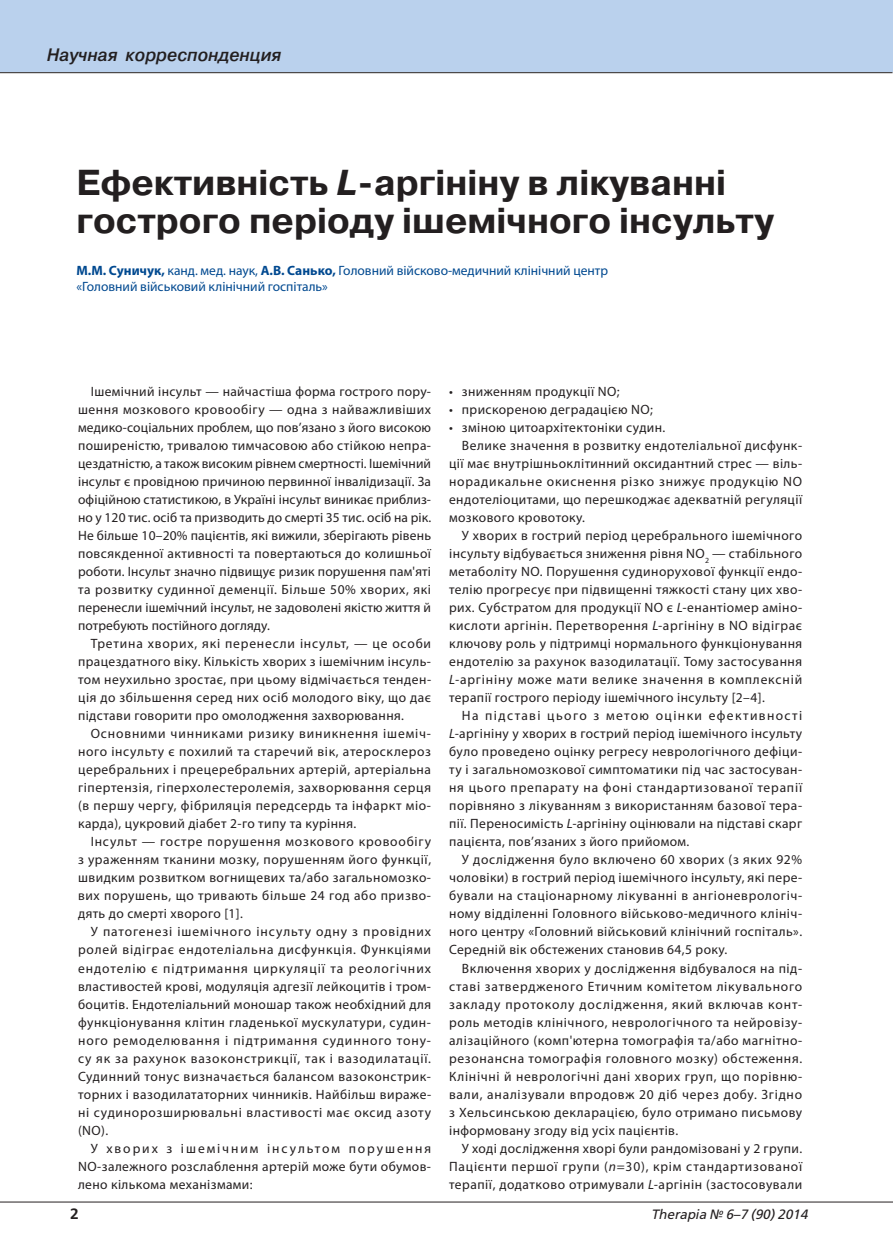
<style>
.page{position:relative;width:893px;height:1255px;background:#fff}
.page>*{position:absolute;margin:0;border:0;box-sizing:border-box;transform-origin:0 0}
.t1{font:700 36px/37.5px "Pragmatica";color:#231f20}
.t2{font:italic 500 18px "Pragmatica";color:#231f20;scale:.95 1}
.t3{font:600 15px "Free Set";color:#231f20}
.t4{font:13.5px/18px "Myriad Pro";letter-spacing:.035em;color:#231f20;text-align:justify}
.t5{font:13.5px "Myriad Pro";letter-spacing:.055em;color:#231f20}
.t6{font:13.5px/16.2px "Myriad Pro";color:#004990}
.t7{font:13.5px "Myriad Pro";letter-spacing:.06em;color:#231f20}
.t8{font:13.5px "Myriad Pro";letter-spacing:.065em;color:#231f20}
.t9{font:13.5px "Myriad Pro";letter-spacing:.1em;color:#231f20}
.t10{font:italic 13.5px "Free Set";color:#231f20}
.s1{font-style:italic}
.s2{font-weight:700}
</style>
<div class="page">
<div style="left:0;top:0;width:893px;height:72px;background:#bad1ed"></div>
<hr style="left:0;top:72px;width:893px;height:1px;background:#231f20">
<hr style="left:0;top:1201px;width:893px;height:1px;background:#231f20">
<h2 class="t2" style="left:47px;top:48px;width:249px">Научная корреспонденция</h2>
<h1 class="t1" style="left:77px;top:168px;width:699px">Ефективність <span class="s1">L</span>-аргініну в лікуванні гострого періоду ішемічного інсульту</h1>
<p class="t6" style="left:77px;top:263px;width:533px"><span class="s2">М.М. Суничук,</span> канд. мед. наук, <span class="s2">А.В. Санько,</span> Головний війсково-медичний клінічний центр «Головний військовий клінічний госпіталь»</p>
<p class="t4" style="left:78px;top:384px;width:355px;text-indent:13px">Ішемічний інсульт — найчастіша форма гострого пору&shy;шення мозкового кровообігу — одна з найважливіших медико-соціальних проблем, що пов’язано з його високою поширеністю, тривалою тимчасовою або стійкою непра&shy;цездатністю, а також високим рівнем смерт ності. Ішемічний інсульт є провідною причиною первинної інвалідизації. За офіційною статистикою, в Україні інсульт виникає приблиз&shy;но у 120 тис. осіб та призводить до смерті 35 тис. осіб на рік.<br>Не більше 10–20% пацієнтів, які вижили, зберігають рівень повсякденної активності та повертаються до колишньої роботи. Інсульт значно підвищує ризик порушення пам'яті та розвитку судинної деменції. Більше 50% хворих, які перенесли ішемічний інсульт, не задоволені якістю життя й потребують постійного догляду.</p>
<p class="t4" style="left:78px;top:636px;width:355px;text-indent:13px">Третина хворих, які перенесли інсульт, — це особи працездатного віку. Кількість хворих з ішемічним інсуль&shy;том неухильно зростає, при цьому відмічається тенден&shy;ція до збільшення серед них осіб молодого віку, що дає підстави говорити про омолодження захворювання.</p>
<p class="t4" style="left:78px;top:726px;width:355px;text-indent:13px">Основними чинниками ризику виникнення ішеміч&shy;ного інсульту є похилий та старечий вік, атеросклероз церебральних і прецеребральних артерій, артеріальна гіпертензія, гіперхолестеролемія, захворювання серця (в першу чергу, фібриляція передсердь та інфаркт міо&shy;карда), цукровий діабет 2-го типу та куріння.</p>
<p class="t4" style="left:78px;top:834px;width:355px;text-indent:13px">Інсульт — гостре порушення мозкового кровообігу з ураженням тканини мозку, порушенням його функції, швидким розвитком вогнищевих та/або загальномозко&shy;вих порушень, що тривають більше 24 год або призво&shy;дять до смерті хворого [1].</p>
<p class="t4" style="left:78px;top:924px;width:355px;text-indent:13px">У патогенезі ішемічного інсульту одну з провідних ролей відіграє ендотеліальна дисфункція. Функціями ендотелію є підтримання циркуляції та реологічних властивостей крові, модуляція адгезії лейкоцитів і тром&shy;боцитів. Ендотеліальний моношар також необхідний для функціонування клітин гладенької мускулатури, судин&shy;ного ремоделювання і підтримання судинного тону&shy;су як за рахунок вазоконстрикції, так і вазодилатації.<br>Судинний тонус визначається балансом вазоконстрик&shy;торних і вазодилататорних чинників. Найбільш вираже&shy;ні судинорозширювальні властивості має оксид азоту (NO).</p>
<p class="t4" style="left:78px;top:1140px;width:355px;text-indent:13px">У хворих з ішемічним інсультом порушення NO-залежного розслаблення артерій може бути обумов&shy;лено кількома механізмами:</p>
<p class="t4" style="left:449px;top:384px;width:172px">• зниженням продукції NO;</p>
<p class="t4" style="left:449px;top:402px;width:205px">• прискореною деградацією NO;</p>
<p class="t4" style="left:449px;top:420px;width:218px">• зміною цитоархітектоніки судин.</p>
<p class="t4" style="left:462px;top:438px;width:342px">Велике значення в розвитку ендотеліальної дисфунк-</p>
<p class="t4" style="left:449px;top:456px;width:355px">ції має внутрішньоклітинний оксидантний стрес — віль-</p>
<p class="t5" style="left:449px;top:476px;width:355px">норадикальне окиснення різко знижує продукцію NO</p>
<p class="t4" style="left:449px;top:492px;width:355px">ендотеліоцитами, що перешкоджає адекватній регуляції</p>
<p class="t4" style="left:449px;top:510px;width:137px">мозкового кровотоку.</p>
<p class="t4" style="left:462px;top:528px;width:342px">У хворих в гострий період церебрального ішемічного</p>
<p class="t4" style="left:449px;top:546px;width:355px">інсульту відбувається зниження рівня NO<sub>2</sub> — стабільного</p>
<p class="t4" style="left:449px;top:564px;width:355px">метаболіту NO. Порушення судинорухової функції ендо-</p>
<p class="t4" style="left:449px;top:582px;width:355px">телію прогресує при підвищенні тяжкості стану цих хво-</p>
<p class="t4" style="left:449px;top:600px;width:355px">рих. Субстратом для продукції NO є <span class="s1">L-</span>енантіомер аміно-</p>
<p class="t4" style="left:449px;top:618px;width:355px">кислоти аргінін. Перетворення <span class="s1">L-</span>аргініну в NO відіграє</p>
<p class="t4" style="left:449px;top:636px;width:355px">ключову роль у підтримці нормального функціонування</p>
<p class="t4" style="left:449px;top:654px;width:355px">ендотелію за рахунок вазодилатації. Тому застосування</p>
<p class="t8" style="left:449px;top:674px;width:355px"><span class="s1">L-</span>аргініну може мати велике значення в комплексній</p>
<p class="t4" style="left:449px;top:690px;width:317px">терапії гострого періоду ішемічного інсульту [2–4].</p>
<p class="t9" style="left:462px;top:710px;width:342px">На підставі цього з метою оцінки ефективності</p>
<p class="t4" style="left:449px;top:726px;width:355px"><span class="s1">L-</span>аргініну у хворих в гострий період ішемічного інсульту</p>
<p class="t4" style="left:449px;top:744px;width:355px">було проведено оцінку регресу неврологічного дефіци-</p>
<p class="t4" style="left:449px;top:762px;width:355px">ту і загальномозкової симптоматики під час застосуван-</p>
<p class="t7" style="left:449px;top:782px;width:355px">ня цього препарату на фоні стандартизованої терапії</p>
<p class="t4" style="left:449px;top:798px;width:355px">порівняно з лікуванням з використанням базової тера-</p>
<p class="t4" style="left:449px;top:816px;width:355px">пії. Переносимість <span class="s1">L-</span>аргініну оцінювали на підставі скарг</p>
<p class="t4" style="left:449px;top:834px;width:242px">пацієнта, пов’язаних з його прийомом.</p>
<p class="t4" style="left:462px;top:852px;width:342px">У дослідження було включено 60 хворих (з яких 92%</p>
<p class="t4" style="left:449px;top:870px;width:355px">чоловіки) в гострий період ішемічного інсульту, які пере-</p>
<p class="t4" style="left:449px;top:888px;width:355px">бували на стаціонарному лікуванні в ангіоневрологіч-</p>
<p class="t4" style="left:449px;top:906px;width:354px">ному відділенні Головного військово-медичного клініч-</p>
<p class="t4" style="left:449px;top:924px;width:355px">ного центру «Головний військовий клінічний госпіталь».</p>
<p class="t4" style="left:449px;top:942px;width:280px">Середній вік обстежених становив 64,5 року.</p>
<p class="t4" style="left:462px;top:960px;width:342px">Включення хворих у дослідження відбувалося на під-</p>
<p class="t5" style="left:449px;top:980px;width:355px">ставі затвердженого Етичним комітетом лікувального</p>
<p class="t8" style="left:449px;top:998px;width:355px">закладу протоколу дослідження, який включав конт-</p>
<p class="t4" style="left:449px;top:1014px;width:355px">роль методів клінічного, неврологічного та нейровізу-</p>
<p class="t4" style="left:449px;top:1032px;width:354px">алізаційного (комп'ютерна томографія та/або магнітно-</p>
<p class="t4" style="left:449px;top:1050px;width:355px">резонансна томографія головного мозку) обстеження.</p>
<p class="t4" style="left:449px;top:1068px;width:355px">Клінічні й неврологічні дані хворих груп, що порівню-</p>
<p class="t5" style="left:449px;top:1088px;width:355px">вали, аналізували впродовж 20 діб через добу. Згідно</p>
<p class="t4" style="left:449px;top:1104px;width:355px">з Хельсинською декларацією, було отримано письмову</p>
<p class="t4" style="left:449px;top:1122px;width:231px">інформовану згоду від усіх пацієнтів.</p>
<p class="t4" style="left:462px;top:1140px;width:342px">У ході дослідження хворі були рандомізовані у 2 групи.</p>
<p class="t7" style="left:449px;top:1160px;width:355px">Пацієнти першої групи (<span class="s1">n</span>=30), крім стандартизованої</p>
<p class="t4" style="left:449px;top:1176px;width:355px">терапії, додатково отримували <span class="s1">L-</span>аргінін (застосовували</p>
<p class="t3" style="left:70px;top:1208px;width:11px">2</p>
<p class="t10" style="left:651px;top:1209px;width:158px">Therapia № 6–7 (90) 2014</p>
</div>
